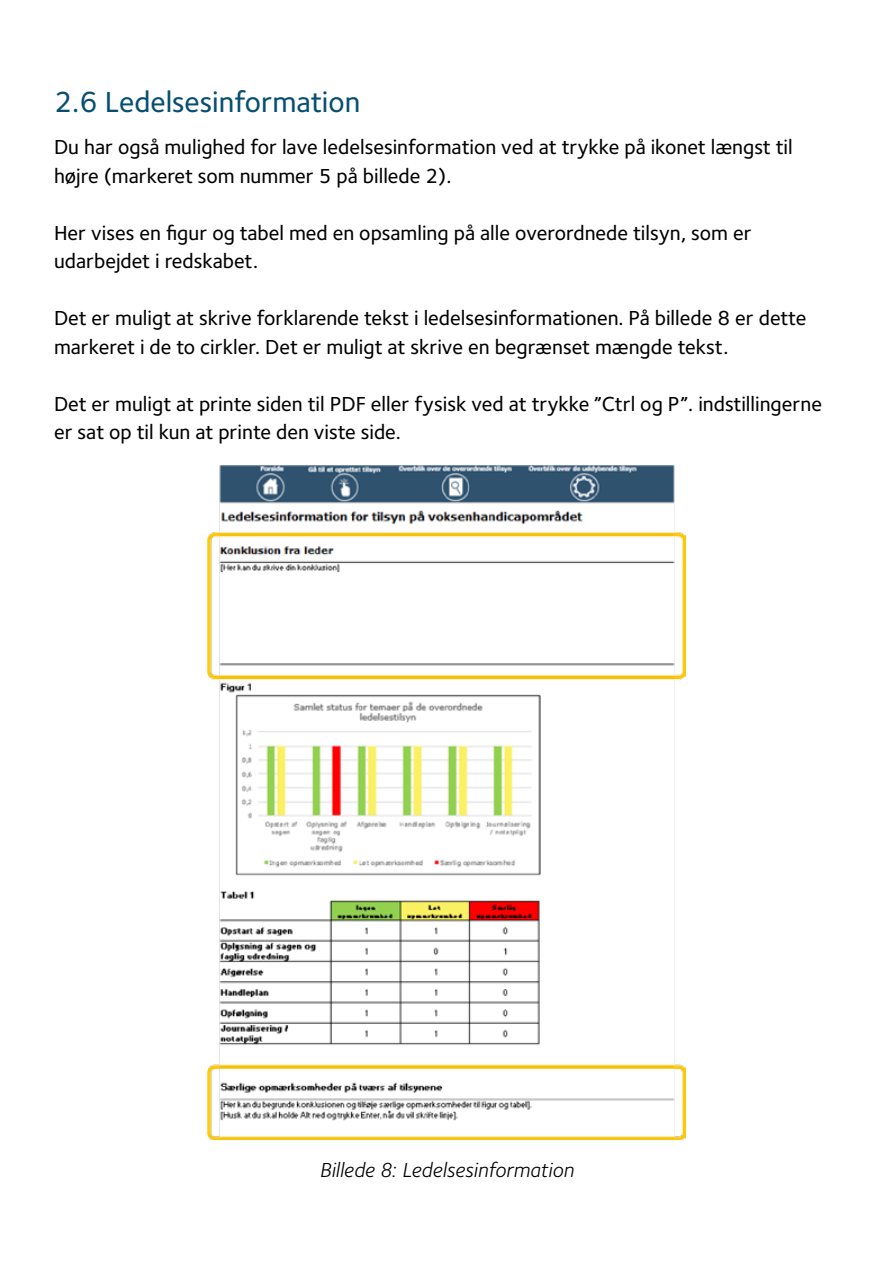
<style>
.page{position:relative;width:893px;height:1263px;background:#fff}
.page>*{position:absolute;margin:0;border:0;box-sizing:border-box;transform-origin:0 0}
.Overskrift_h3{font:500 30px "Foundry Sterling";color:#064f71}
.t1{font:500 21px/28.5px "Foundry Sterling";color:#000}
.t2{font:italic 21px "Foundry Sterling";color:#000}
</style>
<div class="page">
<img style="left:207px;top:466px;width:479px;height:673px">
<h3 class="Overskrift_h3" style="left:54px;top:84px;width:308px">2.6 Ledelsesinformation</h3>
<p class="t1" style="left:54px;top:133px;width:740px">Du har også mulighed for lave ledelsesinformation ved at trykke på ikonet længst til højre (markeret som nummer 5 på billede 2).</p>
<p class="t1" style="left:54px;top:219px;width:699px">Her vises en figur og tabel med en opsamling på alle overordnede tilsyn, som er udarbejdet i redskabet.</p>
<p class="t1" style="left:54px;top:304px;width:754px">Det er muligt at skrive forklarende tekst i ledelsesinformationen. På billede 8 er dette markeret i de to cirkler. Det er muligt at skrive en begrænset mængde tekst.</p>
<p class="t1" style="left:54px;top:390px;width:770px">Det er muligt at printe siden til PDF eller fysisk ved at trykke ”Ctrl og P”. indstillingerne er sat op til kun at printe den viste side.</p>
<p class="t2" style="left:319px;top:1158px;width:256px">Billede 8: Ledelsesinformation</p>
</div>
